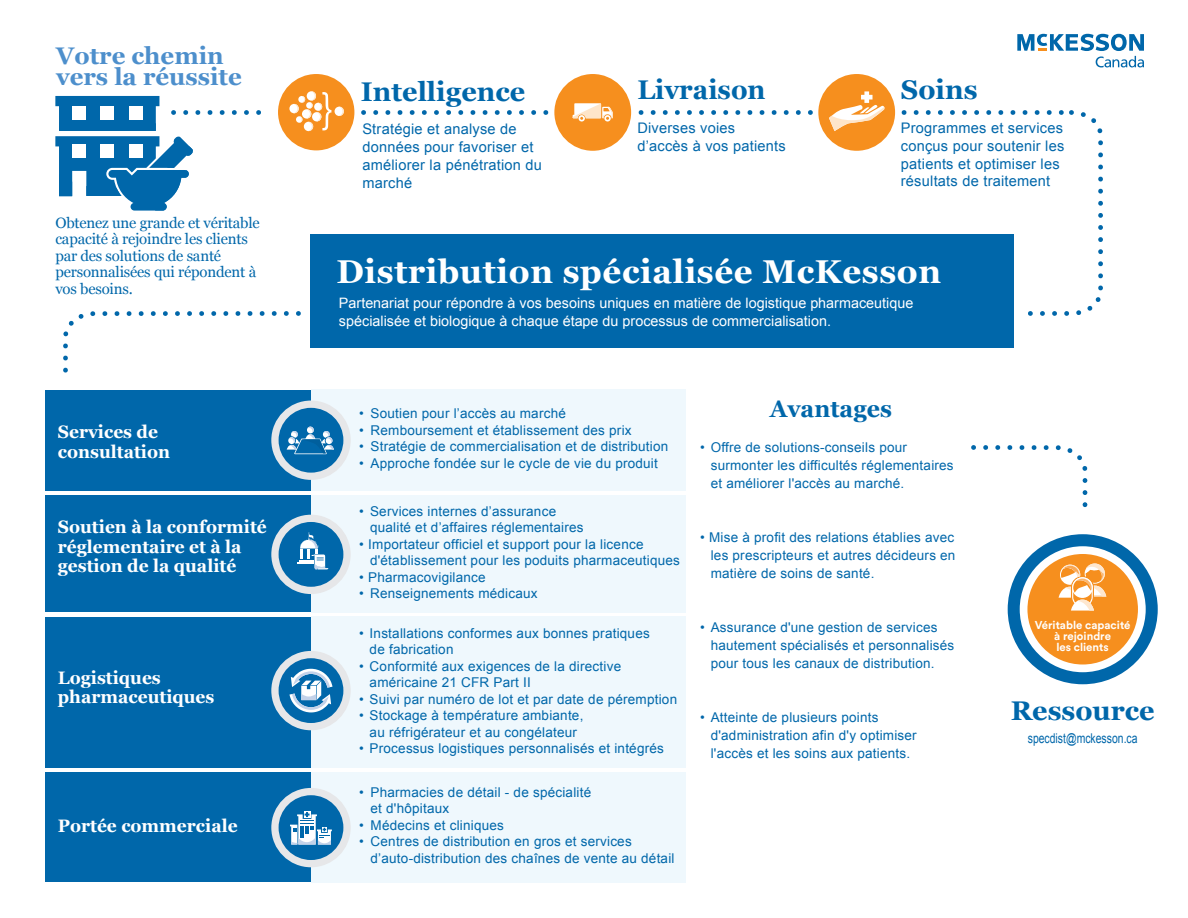
<style>
.page{position:relative;width:1188px;height:918px;background:#fff}
.page>*{position:absolute;margin:0;border:0;box-sizing:border-box;transform-origin:0 0}
.t1{font:700 33px "Georgia";letter-spacing:.02em;color:#fff}
.t2{font:700 27px "Georgia";color:#0067aa}
.t3{font:700 24px/21px "Georgia";color:#4d8fcc}
.t4{font:700 24px "Georgia";color:#0067aa}
.t5{font:700 18px/19.5px "Georgia";color:#fff}
.t6{font:15px/16.5px "Georgia";letter-spacing:-.015em;color:#0067aa}
.t7{font:14.55px/17.9px "Arial";letter-spacing:.015em;color:#0067aa}
.t8{font:14.4px/17.5px "Arial";color:#fff}
.t9{font:13.5px/18px "Arial";letter-spacing:.015em;color:#0067aa}
.t10{font:13.5px "Arial";letter-spacing:.015em;color:#0067aa;scale:.77 1}
.t11{font:700 11.4px/11.1px "Circular Std";color:#fff;text-align:center}
</style>
<div class="page">
<div style="left:310px;top:234px;width:704px;height:114px;background:#0067aa"></div>
<div style="left:554px;top:74px;width:77px;height:77px;background:#f68f1e;border-radius:50%"></div>
<svg style="left:573px;top:103px;width:40px;height:17px"></svg>
<div style="left:278px;top:74px;width:76px;height:76px;background:#f68f1e;border-radius:50%"></div>
<div style="left:289px;top:104px;width:10px;height:9px;background:#fff;border-radius:50%"></div>
<div style="left:335px;top:107px;width:9px;height:9px;background:#fff;border-radius:50%"></div>
<svg style="left:338px;top:107px;width:6px;height:9px"></svg>
<svg style="left:293px;top:91px;width:38px;height:40px"></svg>
<div style="left:818px;top:74px;width:77px;height:77px;background:#f68f1e;border-radius:50%"></div>
<svg style="left:829px;top:91px;width:56px;height:40px"></svg>
<svg style="left:63px;top:311px;width:238px;height:62px"></svg>
<svg style="left:971px;top:445px;width:117px;height:63px"></svg>
<svg style="left:55px;top:96px;width:206px;height:115px"></svg>
<svg style="left:364px;top:110px;width:184px;height:5px"></svg>
<svg style="left:641px;top:110px;width:172px;height:5px"></svg>
<svg style="left:904px;top:110px;width:199px;height:206px"></svg>
<svg style="left:1017px;top:34px;width:127px;height:33px"></svg>
<div style="left:1008px;top:534px;width:150px;height:150px;background:#0067aa;border-radius:50%"></div>
<div style="left:1020px;top:546px;width:126px;height:126px;background:#fff;border-radius:50%"></div>
<div style="left:1027px;top:554px;width:111px;height:111px;background:#f68f1e;border-radius:50%"></div>
<svg style="left:1059px;top:564px;width:47px;height:47px"></svg>
<div style="left:45px;top:773px;width:366px;height:109px;background:#0067aa"></div>
<div style="left:311px;top:772px;width:375px;height:111px;background:#eff8fd"></div>
<div style="left:45px;top:617px;width:366px;height:150px;background:#0067aa"></div>
<div style="left:311px;top:616px;width:375px;height:152px;background:#eff8fd"></div>
<div style="left:45px;top:495px;width:366px;height:117px;background:#0067aa"></div>
<div style="left:311px;top:495px;width:375px;height:117px;background:#eff8fd"></div>
<div style="left:45px;top:390px;width:366px;height:101px;background:#0067aa"></div>
<div style="left:311px;top:389px;width:375px;height:102px;background:#eff8fd"></div>
<div style="left:271px;top:651px;width:80px;height:79px;background:#e6e7e9;border-radius:50%"></div>
<div style="left:279px;top:658px;width:64px;height:65px;background:#0067aa;border-radius:50%"></div>
<svg style="left:290px;top:669px;width:42px;height:43px"></svg>
<div style="left:271px;top:788px;width:80px;height:79px;background:#e6e7e9;border-radius:50%"></div>
<div style="left:279px;top:795px;width:64px;height:65px;background:#0067aa;border-radius:50%"></div>
<div style="left:304px;top:811px;width:6px;height:7px;background:#fff"></div>
<svg style="left:290px;top:812px;width:42px;height:33px"></svg>
<div style="left:271px;top:401px;width:80px;height:79px;background:#e6e7e9;border-radius:50%"></div>
<div style="left:279px;top:408px;width:64px;height:65px;background:#0067aa;border-radius:50%"></div>
<svg style="left:287px;top:427px;width:47px;height:27px"></svg>
<div style="left:271px;top:515px;width:80px;height:79px;background:#e6e7e9;border-radius:50%"></div>
<div style="left:279px;top:522px;width:64px;height:65px;background:#0067aa;border-radius:50%"></div>
<svg style="left:297px;top:533px;width:31px;height:36px"></svg>
<h3 class="t3" style="left:56px;top:44px;width:187px">Votre chemin vers la réussite</h3>
<p class="t6" style="left:55px;top:214px;width:206px">Obtenez une grande et véritable capacité à rejoindre les clients par des solutions de santé personnalisées qui répondent à vos besoins.</p>
<h3 class="t5" style="left:58px;top:422px;width:114px">Services de consultation</h3>
<h3 class="t5" style="left:58px;top:517px;width:211px">Soutien à la conformité réglementaire et à la gestion de la qualité</h3>
<h3 class="t5" style="left:58px;top:667px;width:158px">Logistiques pharmaceutiques</h3>
<h3 class="t5" style="left:58px;top:815px;width:181px">Portée commerciale</h3>
<h2 class="t2" style="left:361px;top:71px;width:166px">Intelligence</h2>
<p class="t7" style="left:362px;top:121px;width:181px">Stratégie et analyse de données pour favoriser et améliorer la pénétration du marché</p>
<h2 class="t2" style="left:637px;top:70px;width:130px">Livraison</h2>
<p class="t7" style="left:637px;top:119px;width:150px">Diverses voies d’accès à vos patients</p>
<h2 class="t2" style="left:901px;top:70px;width:78px">Soins</h2>
<p class="t7" style="left:901px;top:119px;width:165px">Programmes et services conçus pour soutenir les patients et optimiser les résultats de traitement</p>
<h1 class="t1" style="left:336px;top:247px;width:606px">Distribution spécialisée McKesson</h1>
<p class="t8" style="left:339px;top:295px;width:576px">Partenariat pour répondre à vos besoins uniques en matière de logistique pharmaceutique spécialisée et biologique à chaque étape du processus de commercialisation.</p>
<p class="t9" style="left:359px;top:405px;width:208px">• Soutien pour l’accès au marché</p>
<p class="t9" style="left:359px;top:421px;width:274px">• Remboursement et établissement des prix</p>
<p class="t9" style="left:359px;top:438px;width:311px">• Stratégie de commercialisation et de distribution</p>
<p class="t9" style="left:359px;top:454px;width:300px">• Approche fondée sur le cycle de vie du produit</p>
<p class="t9" style="left:370px;top:503px;width:215px;line-height:16.5px;text-indent:-11px">• Services internes d’assurance qualité et d’affaires réglementaires</p>
<p class="t9" style="left:370px;top:536px;width:311px;line-height:16.5px;text-indent:-11px">• Importateur officiel et support pour la licence d'établissement pour les poduits pharmaceutiques</p>
<p class="t9" style="left:359px;top:568px;width:128px">• Pharmacovigilance</p>
<p class="t9" style="left:359px;top:585px;width:180px">• Renseignements médicaux</p>
<p class="t9" style="left:370px;top:625px;width:282px;line-height:16.5px;text-indent:-10px">• Installations conformes aux bonnes pratiques de fabrication</p>
<p class="t9" style="left:370px;top:658px;width:253px;line-height:16.5px;text-indent:-10px">• Conformité aux exigences de la directive américaine 21 CFR Part II</p>
<p class="t9" style="left:359px;top:690px;width:319px">• Suivi par numéro de lot et par date de péremption</p>
<p class="t9" style="left:359px;top:707px;width:226px;line-height:16.5px;text-align:center">• Stockage à température ambiante, au réfrigérateur et au congélateur</p>
<p class="t9" style="left:359px;top:740px;width:306px">• Processus logistiques personnalisés et intégrés</p>
<p class="t9" style="left:371px;top:784px;width:222px;line-height:16.5px;text-indent:-11px">• Pharmacies de détail - de spécialité et d'hôpitaux</p>
<p class="t9" style="left:359px;top:816px;width:146px">• Médecins et cliniques</p>
<p class="t9" style="left:371px;top:834px;width:305px;line-height:16.5px;text-indent:-11px">• Centres de distribution en gros et services d’auto-distribution des chaînes de vente au détail</p>
<h3 class="t4" style="left:770px;top:391px;width:124px">Avantages</h3>
<p class="t9" style="left:711px;top:438px;width:244px;text-indent:-10px">• Offre de solutions-conseils pour surmonter les difficultés réglementaires et améliorer l'accès au marché.</p>
<p class="t9" style="left:711px;top:528px;width:246px;text-align:justify;text-indent:-10px">• Mise à profit des relations établies avec les prescripteurs et autres décideurs en matière de soins de santé.</p>
<p class="t9" style="left:711px;top:618px;width:245px;text-indent:-10px">• Assurance d'une gestion de services hautement spécialisés et personnalisés pour tous les canaux de distribution.</p>
<p class="t9" style="left:711px;top:708px;width:208px;text-indent:-10px">• Atteinte de plusieurs points d'administration afin d'y optimiser l'accès et les soins aux patients.</p>
<p class="t11" style="left:1035px;top:619px;width:97px">Véritable capacité à rejoindre<br>les clients</p>
<h2 class="t2" style="left:1011px;top:690px;width:145px">Ressource</h2>
<p class="t10" style="left:1028px;top:730px;width:144px">specdist@mckesson.ca</p>
</div>
